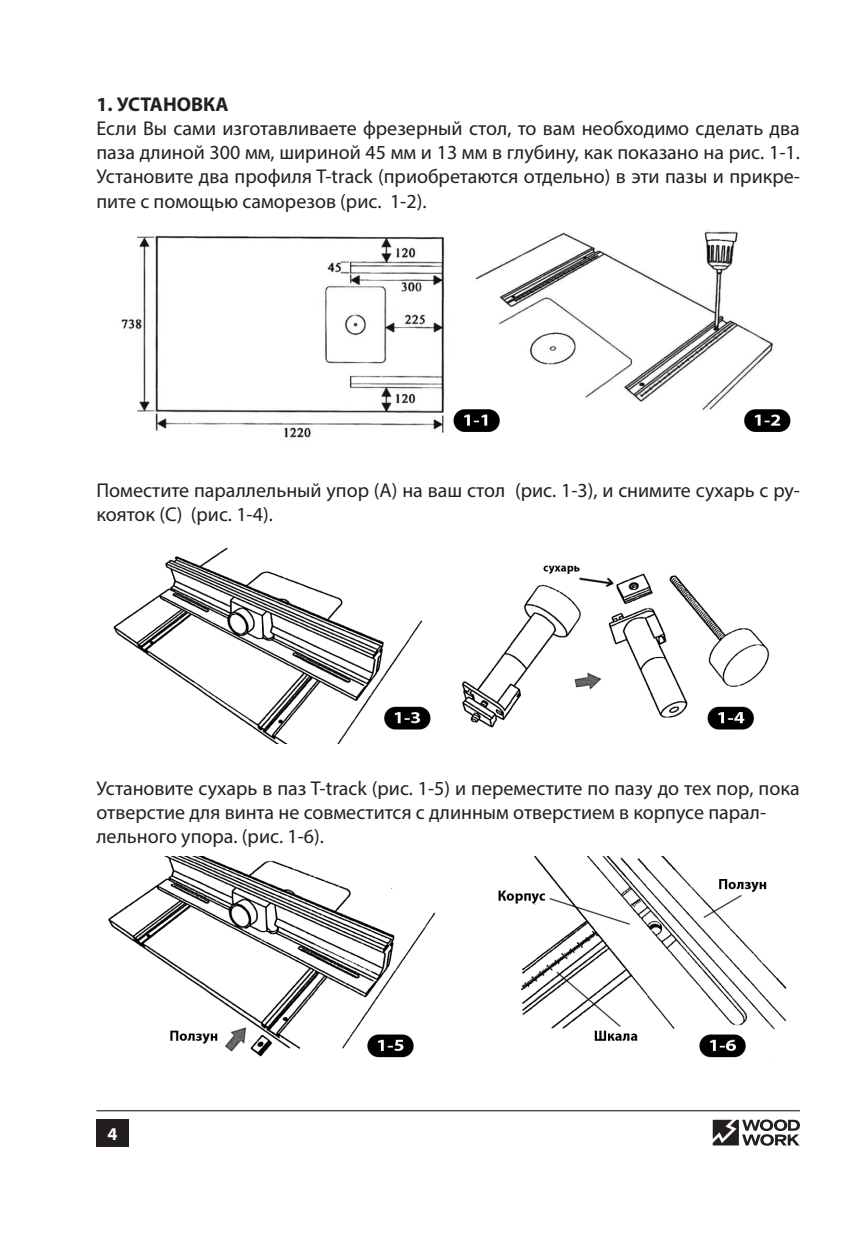
<style>
.page{position:relative;width:868px;height:1248px;background:#fff}
.page>*{position:absolute;margin:0;border:0;box-sizing:border-box;transform-origin:0 0}
.t1{font:20px/24px "Myriad Pro";color:#231f20}
.t2{font:700 20px "Myriad Pro";color:#231f20}
.t3{font:700 18px "Myriad Pro";color:#fff}
</style>
<div class="page">
<div style="left:96px;top:1119px;width:33px;height:27px;background:#231f20"></div>
<svg style="left:712px;top:1119px;width:87px;height:26px"></svg>
<hr style="left:96px;top:1110px;width:703px;height:1px;background:#040503">
<img style="left:121px;top:231px;width:670px;height:207px">
<img style="left:113px;top:547px;width:657px;height:196px">
<img style="left:108px;top:856px;width:679px;height:202px">
<p class="t2" style="left:96px;top:92px;width:134px">1. УСТАНОВКА</p>
<p class="t1" style="left:96px;top:116px;width:704px;text-align:justify">Если Вы сами изготавливаете фрезерный стол, то вам необходимо сделать два паза длиной 300 мм, шириной 45 мм и 13 мм в глубину, как показано на рис. 1-1.<br>Установите два профиля T-track (приобретаются отдельно) в эти пазы и прикре&shy;пите с помощью саморезов (рис. 1-2).</p>
<p class="t1" style="left:96px;top:478px;width:704px">Поместите параллельный упор (А) на ваш стол (рис. 1-3), и снимите сухарь с ру&shy;кояток (С) (рис. 1-4).</p>
<p class="t1" style="left:96px;top:776px;width:704px">Установите сухарь в паз T-track (риc. 1-5) и переместите по пазу до тех пор, пока отверстие для винта не совместится с длинным отверстием в корпусе парал&shy;лельного упора. (рис. 1-6).</p>
<p class="t3" style="left:108px;top:1121px;width:11px">4</p>
</div>
